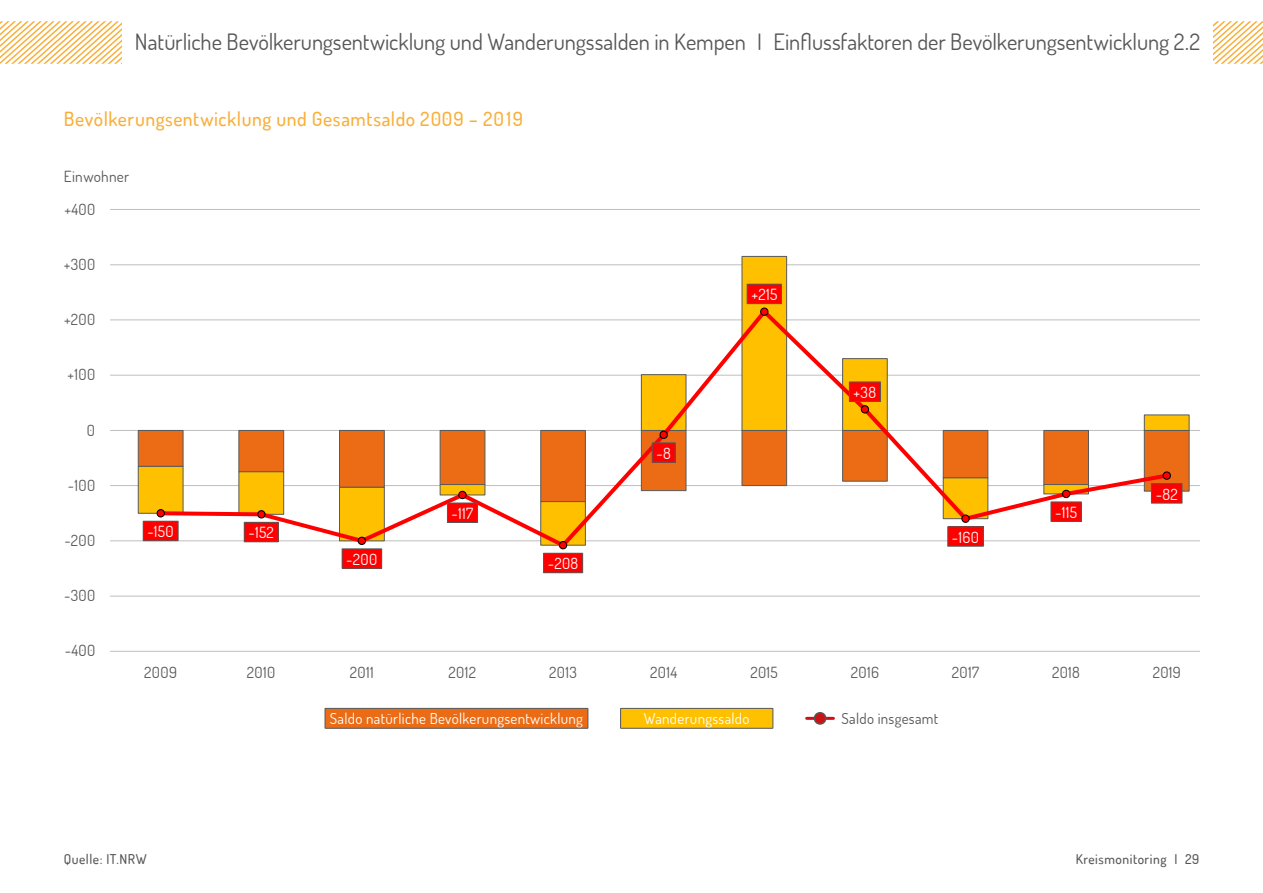
<style>
.page{position:relative;width:1263px;height:893px;background:#fff}
.page>*{position:absolute;margin:0;border:0;box-sizing:border-box;transform-origin:0 0}
.t1{font:22.5px "Dosis";letter-spacing:-.005em;color:#555756}
.t2{font:500 19.5px "Dosis";letter-spacing:.03em;color:#f9af3a}
.t3{font:15.45px "Dosis";color:#595959}
.t4{font:15.3px "Dosis";letter-spacing:.025em;color:#595959}
.t5{font:15.3px "Dosis";letter-spacing:.025em;color:#fff}
.t6{font:15px "Dosis";letter-spacing:.02em;color:#fff}
.t7{font:15px "Dosis";letter-spacing:.02em;color:#555756}
.t8{font:500 13.5px "Dosis";letter-spacing:.04em;color:#555756}
</style>
<div class="page">
<svg style="left:1px;top:21px;width:1262px;height:43px"></svg>
<svg style="left:0;top:21px;width:1px;height:43px"></svg>
<div style="left:122px;top:0;width:1091px;height:68px;background:#fff"></div>
<hr style="left:110px;top:651px;width:1089px;height:1px;background:#bfbfbf">
<hr style="left:110px;top:596px;width:1089px;height:1px;background:#bfbfbf">
<hr style="left:110px;top:540px;width:1089px;height:1px;background:#bfbfbf">
<hr style="left:110px;top:485px;width:1089px;height:1px;background:#bfbfbf">
<hr style="left:110px;top:430px;width:1089px;height:1px;background:#bfbfbf">
<hr style="left:110px;top:375px;width:1089px;height:1px;background:#bfbfbf">
<hr style="left:110px;top:320px;width:1089px;height:1px;background:#bfbfbf">
<hr style="left:110px;top:264px;width:1089px;height:1px;background:#bfbfbf">
<hr style="left:110px;top:209px;width:1089px;height:1px;background:#bfbfbf">
<svg style="left:138px;top:256px;width:1052px;height:286px"></svg>
<svg style="left:157px;top:306px;width:1014px;height:244px"></svg>
<div style="left:157px;top:510px;width:7px;height:7px;background:#f00;border-radius:50%"></div>
<div style="left:157px;top:509px;width:8px;height:8px;border:1px solid #000;border-radius:50%"></div>
<div style="left:258px;top:511px;width:7px;height:7px;background:#f00;border-radius:50%"></div>
<div style="left:257px;top:510px;width:9px;height:8px;border:1px solid #000;border-radius:50%"></div>
<div style="left:358px;top:537px;width:7px;height:7px;background:#f00;border-radius:50%"></div>
<div style="left:358px;top:537px;width:8px;height:8px;border:1px solid #000;border-radius:50%"></div>
<div style="left:459px;top:491px;width:7px;height:8px;background:#f00;border-radius:50%"></div>
<div style="left:458px;top:491px;width:9px;height:8px;border:1px solid #000;border-radius:50%"></div>
<div style="left:559px;top:541px;width:8px;height:8px;background:#f00;border-radius:50%"></div>
<div style="left:559px;top:541px;width:8px;height:8px;border:1px solid #000;border-radius:50%"></div>
<div style="left:660px;top:431px;width:7px;height:7px;background:#f00;border-radius:50%"></div>
<div style="left:659px;top:431px;width:9px;height:8px;border:1px solid #000;border-radius:50%"></div>
<div style="left:761px;top:308px;width:7px;height:7px;background:#f00;border-radius:50%"></div>
<div style="left:760px;top:307px;width:8px;height:9px;border:1px solid #000;border-radius:50%"></div>
<div style="left:861px;top:406px;width:7px;height:7px;background:#f00;border-radius:50%"></div>
<div style="left:861px;top:405px;width:8px;height:9px;border:1px solid #000;border-radius:50%"></div>
<svg style="left:962px;top:515px;width:7px;height:7px"></svg>
<div style="left:961px;top:514px;width:9px;height:9px;border:1px solid #000;border-radius:50%"></div>
<div style="left:1062px;top:490px;width:8px;height:8px;background:#f00;border-radius:50%"></div>
<div style="left:1062px;top:490px;width:8px;height:8px;border:1px solid #000;border-radius:50%"></div>
<div style="left:1163px;top:472px;width:7px;height:7px;background:#f00;border-radius:50%"></div>
<div style="left:1162px;top:471px;width:9px;height:9px;border:1px solid #000;border-radius:50%"></div>
<div style="left:143px;top:521px;width:35px;height:20px;background:#f00"></div>
<div style="left:143px;top:521px;width:36px;height:20px;border:1px solid #595959"></div>
<div style="left:244px;top:522px;width:34px;height:20px;background:#f00"></div>
<div style="left:244px;top:522px;width:35px;height:20px;border:1px solid #595959"></div>
<div style="left:342px;top:549px;width:40px;height:19px;background:#f00"></div>
<div style="left:342px;top:548px;width:40px;height:21px;border:1px solid #595959"></div>
<div style="left:447px;top:503px;width:30px;height:19px;background:#f00"></div>
<div style="left:447px;top:503px;width:31px;height:20px;border:1px solid #595959"></div>
<div style="left:543px;top:553px;width:40px;height:20px;background:#f00"></div>
<div style="left:543px;top:553px;width:40px;height:20px;border:1px solid #595959"></div>
<div style="left:652px;top:443px;width:23px;height:19px;background:#f00"></div>
<div style="left:652px;top:442px;width:23px;height:21px;border:1px solid #595959"></div>
<div style="left:747px;top:284px;width:34px;height:20px;background:#f00"></div>
<div style="left:747px;top:284px;width:35px;height:20px;border:1px solid #595959"></div>
<div style="left:849px;top:382px;width:31px;height:19px;background:#f00"></div>
<div style="left:849px;top:382px;width:32px;height:20px;border:1px solid #595959"></div>
<div style="left:948px;top:527px;width:35px;height:19px;background:#f00"></div>
<div style="left:947px;top:526px;width:37px;height:21px;border:1px solid #595959"></div>
<div style="left:1051px;top:502px;width:30px;height:19px;background:#f00"></div>
<div style="left:1050px;top:501px;width:32px;height:21px;border:1px solid #595959"></div>
<div style="left:1151px;top:484px;width:31px;height:19px;background:#f00"></div>
<div style="left:1151px;top:483px;width:31px;height:20px;border:1px solid #595959"></div>
<div style="left:325px;top:708px;width:263px;height:20px;background:#eb6c15"></div>
<div style="left:325px;top:708px;width:263px;height:21px;border:1px solid #555756"></div>
<div style="left:620px;top:708px;width:153px;height:20px;background:#ffc000"></div>
<div style="left:620px;top:708px;width:153px;height:21px;border:1px solid #555756"></div>
<hr style="left:807px;top:717px;width:26px;height:3px;background:#cc1216">
<div style="left:814px;top:713px;width:12px;height:11px;background:#cc1216;border-radius:50%"></div>
<div style="left:814px;top:712px;width:12px;height:13px;border:2px solid #555756;border-radius:50%"></div>
<p class="t1" style="left:135px;top:27px;width:1067px">Natürliche Bevölkerungsentwicklung und Wanderungssalden in Kempen I Einflussfaktoren der Bevölkerungsentwicklung 2.2</p>
<p class="t2" style="left:64px;top:106px;width:461px">Bevölkerungsentwicklung und Gesamtsaldo 2009 – 2019</p>
<p class="t4" style="left:64px;top:166px;width:67px">Einwohner</p>
<p class="t4" style="left:64px;top:199px;width:32px">+400</p>
<p class="t4" style="left:64px;top:254px;width:33px">+300</p>
<p class="t4" style="left:64px;top:309px;width:33px">+200</p>
<p class="t4" style="left:68px;top:365px;width:29px">+100</p>
<p class="t4" style="left:87px;top:420px;width:10px">0</p>
<p class="t4" style="left:68px;top:475px;width:29px">-100</p>
<p class="t4" style="left:64px;top:530px;width:33px">-200</p>
<p class="t4" style="left:64px;top:586px;width:33px">-300</p>
<p class="t3" style="left:65px;top:641px;width:32px">-400</p>
<p class="t5" style="left:147px;top:521px;width:28px">-150</p>
<p class="t5" style="left:248px;top:523px;width:27px">-152</p>
<p class="t5" style="left:346px;top:549px;width:33px">-200</p>
<p class="t5" style="left:452px;top:503px;width:23px">-117</p>
<p class="t5" style="left:548px;top:553px;width:32px">-208</p>
<p class="t5" style="left:656px;top:443px;width:16px">-8</p>
<p class="t5" style="left:751px;top:284px;width:27px">+215</p>
<p class="t5" style="left:853px;top:382px;width:24px">+38</p>
<p class="t5" style="left:952px;top:527px;width:28px">-160</p>
<p class="t5" style="left:1055px;top:502px;width:23px">-115</p>
<p class="t5" style="left:1156px;top:484px;width:23px">-82</p>
<p class="t4" style="left:144px;top:662px;width:34px">2009</p>
<p class="t4" style="left:247px;top:662px;width:30px">2010</p>
<p class="t4" style="left:350px;top:662px;width:25px">2011</p>
<p class="t4" style="left:448px;top:662px;width:29px">2012</p>
<p class="t4" style="left:549px;top:662px;width:29px">2013</p>
<p class="t4" style="left:650px;top:662px;width:28px">2014</p>
<p class="t4" style="left:750px;top:662px;width:29px">2015</p>
<p class="t4" style="left:851px;top:662px;width:30px">2016</p>
<p class="t4" style="left:952px;top:662px;width:29px">2017</p>
<p class="t4" style="left:1052px;top:662px;width:29px">2018</p>
<p class="t4" style="left:1153px;top:662px;width:30px">2019</p>
<p class="t6" style="left:330px;top:708px;width:255px">Saldo natürliche Bevölkerungsentwicklung</p>
<p class="t6" style="left:644px;top:708px;width:107px">Wanderungssaldo</p>
<p class="t7" style="left:841px;top:708px;width:98px">Saldo insgesamt</p>
<p class="t8" style="left:64px;top:851px;width:84px">Quelle: IT.NRW</p>
<p class="t8" style="left:1076px;top:851px;width:125px">Kreismonitoring I 29</p>
</div>
